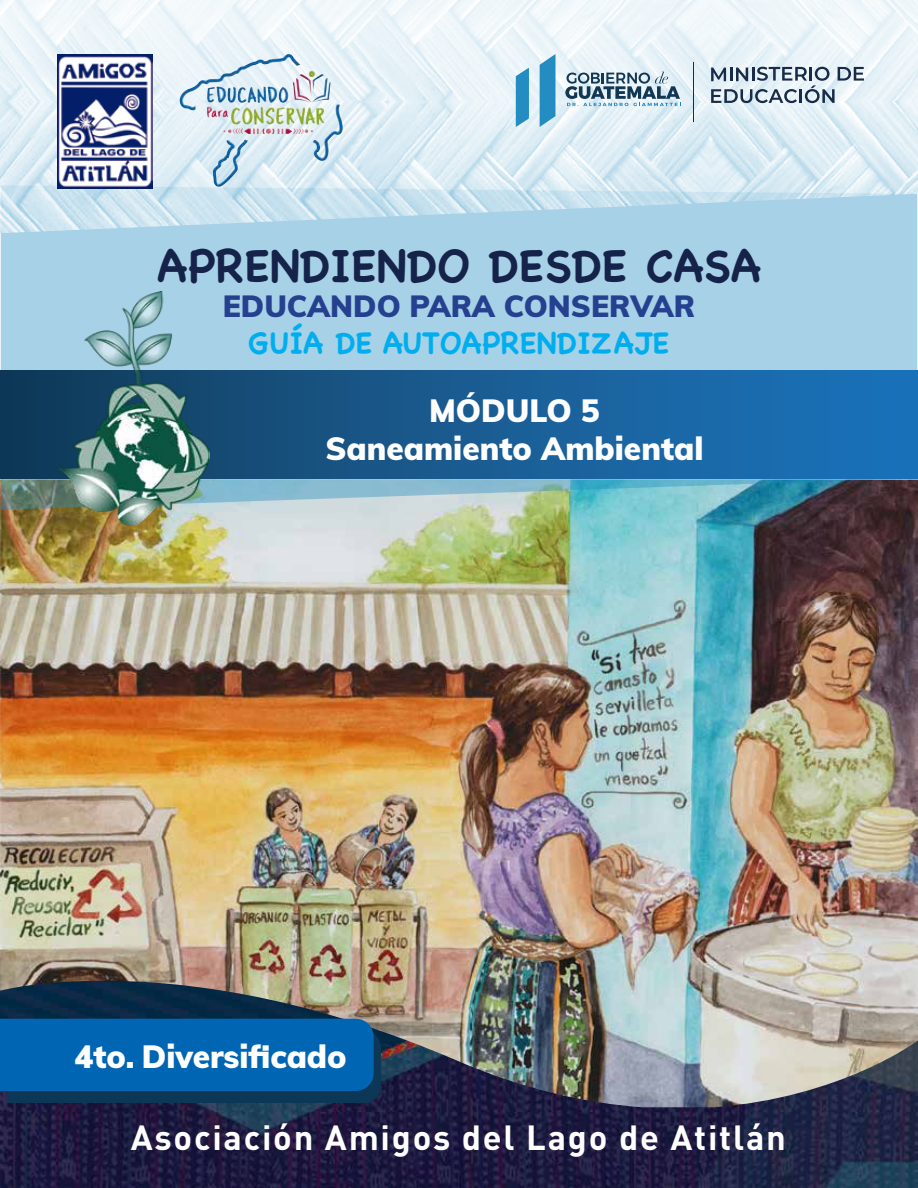
<style>
.page{position:relative;width:918px;height:1188px;background:#fff}
.page>*{position:absolute;margin:0;border:0;box-sizing:border-box;transform-origin:0 0}
.t1{font:700 45px "Chalkboard";color:#152249}
.t2{font:700 34.5px "DIN Pro";letter-spacing:.05em;color:#fff}
.t3{font:900 31.5px/37.8px "Muli";color:#fff;text-align:center}
.t4{font:900 30px "Muli";color:#25408f}
.t5{font:700 30px "Chalkboard";color:#00aeef}
</style>
<div class="page">
<img style="left:0;top:1107px;width:918px;height:81px">
<img style="left:0;top:480px;width:918px;height:627px">
<svg style="left:1px;top:233px;width:916px;height:277px;fill:#a7d1e6"></svg>
<img style="left:0;top:0;width:918px;height:101px">
<img style="left:0;top:101px;width:918px;height:132px">
<div style="left:7px;top:1030px;width:373px;height:73px;background:#0d3756"></div>
<div style="left:0;top:1019px;width:374px;height:72px;background:#0066b3"></div>
<img style="left:57px;top:54px;width:95px;height:135px">
<img style="left:237px;top:54px;width:51px;height:16px">
<hr style="left:694px;top:63px;width:1px;height:59px;background:#192b48">
<svg style="left:711px;top:67px;width:153px;height:36px"></svg>
<svg style="left:516px;top:68px;width:13px;height:59px"></svg>
<svg style="left:540px;top:54px;width:15px;height:73px"></svg>
<svg style="left:565px;top:72px;width:116px;height:34px"></svg>
<svg style="left:1px;top:371px;width:917px;height:107px"></svg>
<img style="left:58px;top:291px;width:152px;height:234px">
<h1 class="t1" style="left:157px;top:239px;width:605px">APRENDIENDO DESDE CASA</h1>
<p class="t4" style="left:223px;top:284px;width:474px">EDUCANDO PARA CONSERVAR</p>
<p class="t5" style="left:248px;top:325px;width:423px">GUÍA DE AUTOAPRENDIZAJE</p>
<p class="t3" style="left:325px;top:390px;width:380px">MÓDULO 5<br>Saneamiento Ambiental</p>
<p class="t3" style="left:75px;top:1036px;width:274px">4to. Diversificado</p>
<p class="t2" style="left:131px;top:1109px;width:657px">Asociación Amigos del Lago de Atitlán</p>
</div>
